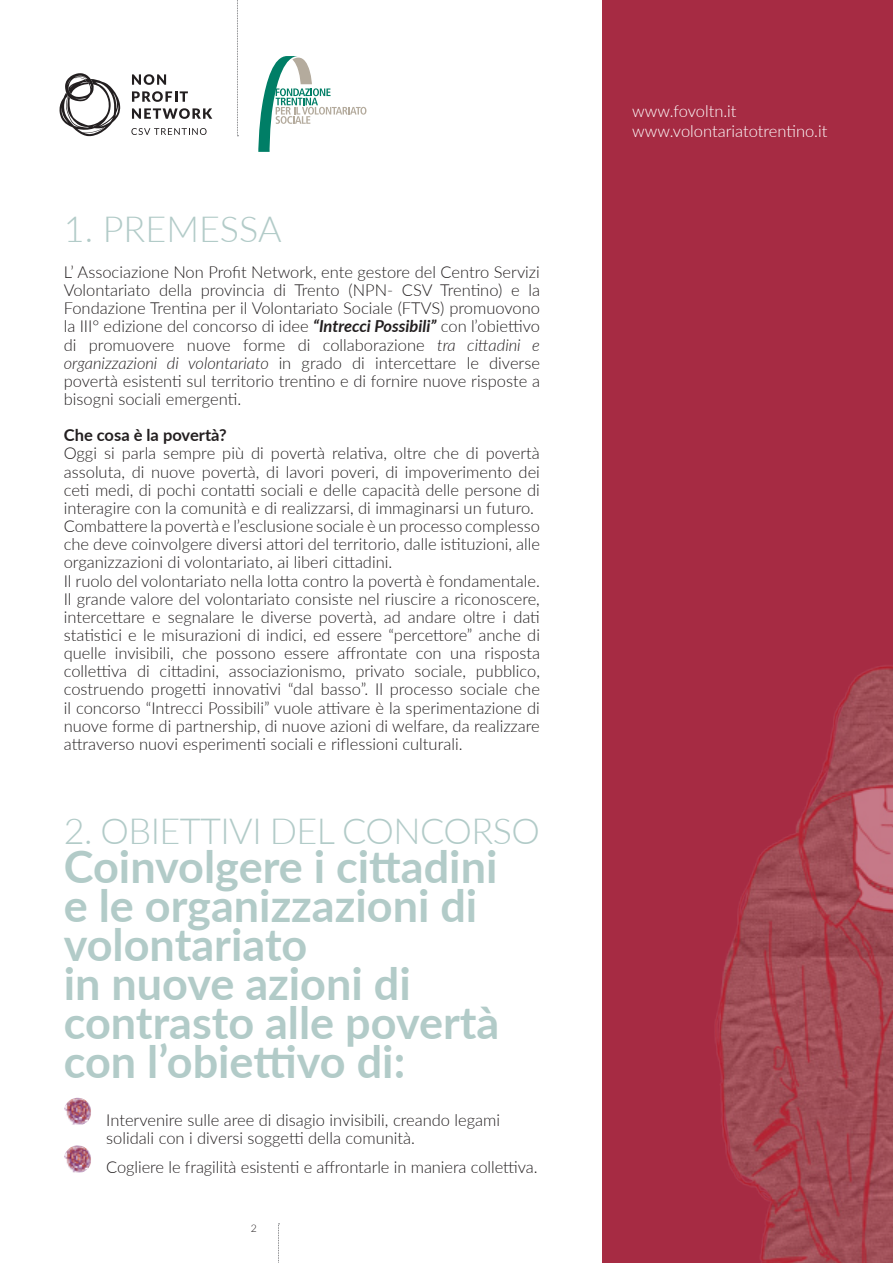
<style>
.page{position:relative;width:893px;height:1263px;background:#fff}
.page>*{position:absolute;margin:0;border:0;box-sizing:border-box;transform-origin:0 0}
.t1{font:700 45px/39px "Lato";color:#b2cbc8}
.t2{font:300 36px "Lato";letter-spacing:-.01em;color:#b2cbc8}
.t3{font:300 16.5px/18.1px "Lato";color:#231f20}
.t4{font:300 16.5px/19.8px "Lato";color:#fff}
.t5{font:700 16.5px "Lato";color:#231f20}
.t6{font:300 10.5px "Lato";color:#231f20}
.s1{font-weight:700;font-style:italic}
.s2{font-style:italic}
</style>
<div class="page">
<div style="left:602px;top:0;width:291px;height:1263px;background:#a62b43"></div>
<svg style="left:237px;top:0;width:1px;height:136px"></svg>
<svg style="left:278px;top:1223px;width:2px;height:40px"></svg>
<svg style="left:59px;top:73px;width:61px;height:63px"></svg>
<svg style="left:132px;top:74px;width:34px;height:11px"></svg>
<svg style="left:132px;top:91px;width:56px;height:11px"></svg>
<svg style="left:132px;top:108px;width:80px;height:11px"></svg>
<svg style="left:131px;top:128px;width:76px;height:7px"></svg>
<img style="left:715px;top:665px;width:178px;height:598px">
<svg style="left:258px;top:56px;width:108px;height:96px"></svg>
<img style="left:64px;top:1098px;width:28px;height:27px;border-radius:14px">
<img style="left:64px;top:1145px;width:28px;height:28px;border-radius:14px">
<h2 class="t2" style="left:64px;top:204px;width:219px">1. Premessa</h2>
<p class="t3" style="left:64px;top:262px;width:478px;text-align:justify">L’ Associazione Non Profit Network, ente gestore del Centro Servizi Volontariato della provincia di Trento (NPN- CSV Trentino) e la Fondazione Trentina per il Volontariato Sociale (FTVS) promuovono la III° edizione del concorso di idee <span class="s1">“Intrecci Possibili”</span> con l’obiettivo di promuovere nuove forme di collaborazione <span class="s2">tra cittadini e organizzazioni di volontariato</span> in grado di intercettare le diverse povertà esistenti sul territorio trentino e di fornire nuove risposte a bisogni sociali emergenti.</p>
<p class="t5" style="left:64px;top:423px;width:164px">Che cosa è la povertà?</p>
<p class="t3" style="left:64px;top:444px;width:478px">Oggi si parla sempre più di povertà relativa, oltre che di povertà assoluta, di nuove povertà, di lavori poveri, di impoverimento dei ceti medi, di pochi contatti sociali e delle capacità delle persone di interagire con la comunità e di realizzarsi, di immaginarsi un futuro.<br>Combattere la povertà e l’esclusione sociale è un processo complesso che deve coinvolgere diversi attori del territorio, dalle istituzioni, alle organizzazioni di volontariato, ai liberi cittadini.<br>Il ruolo del volontariato nella lotta contro la povertà è fondamentale.<br>Il grande valore del volontariato consiste nel riuscire a riconoscere, intercettare e segnalare le diverse povertà, ad andare oltre i dati statistici e le misurazioni di indici, ed essere “percettore” anche di quelle invisibili, che possono essere affrontate con una risposta collettiva di cittadini, associazionismo, privato sociale, pubblico, costruendo progetti innovativi “dal basso”. Il processo sociale che il concorso “Intrecci Possibili” vuole attivare è la sperimentazione di nuove forme di partnership, di nuove azioni di welfare, da realizzare attraverso nuovi esperimenti sociali e riflessioni culturali.</p>
<h2 class="t2" style="left:64px;top:806px;width:133px">2. Obi ettivi</h2>
<h2 class="t2" style="left:270px;top:806px;width:99px">del conco</h2>
<h2 class="t2" style="left:471px;top:806px;width:45px">rso</h2>
<h1 class="t1" style="left:64px;top:845px;width:437px">Coinvolgere i cittadini e le organizzazioni di volontariato<br>in nuove azioni di contrasto alle povertà con l’obiettivo di:</h1>
<p class="t3" style="left:106px;top:1110px;width:395px">Intervenire sulle aree di disagio invisibili, creando legami solidali con i diversi soggetti della comunità.</p>
<p class="t3" style="left:106px;top:1157px;width:433px">Cogliere le fragilità esistenti e affrontarle in maniera collettiva.</p>
<p class="t6" style="left:251px;top:1221px;width:8px">2</p>
<p class="t4" style="left:632px;top:101px;width:197px">www.fovoltn.it www.volontariatotrentino.it</p>
</div>
